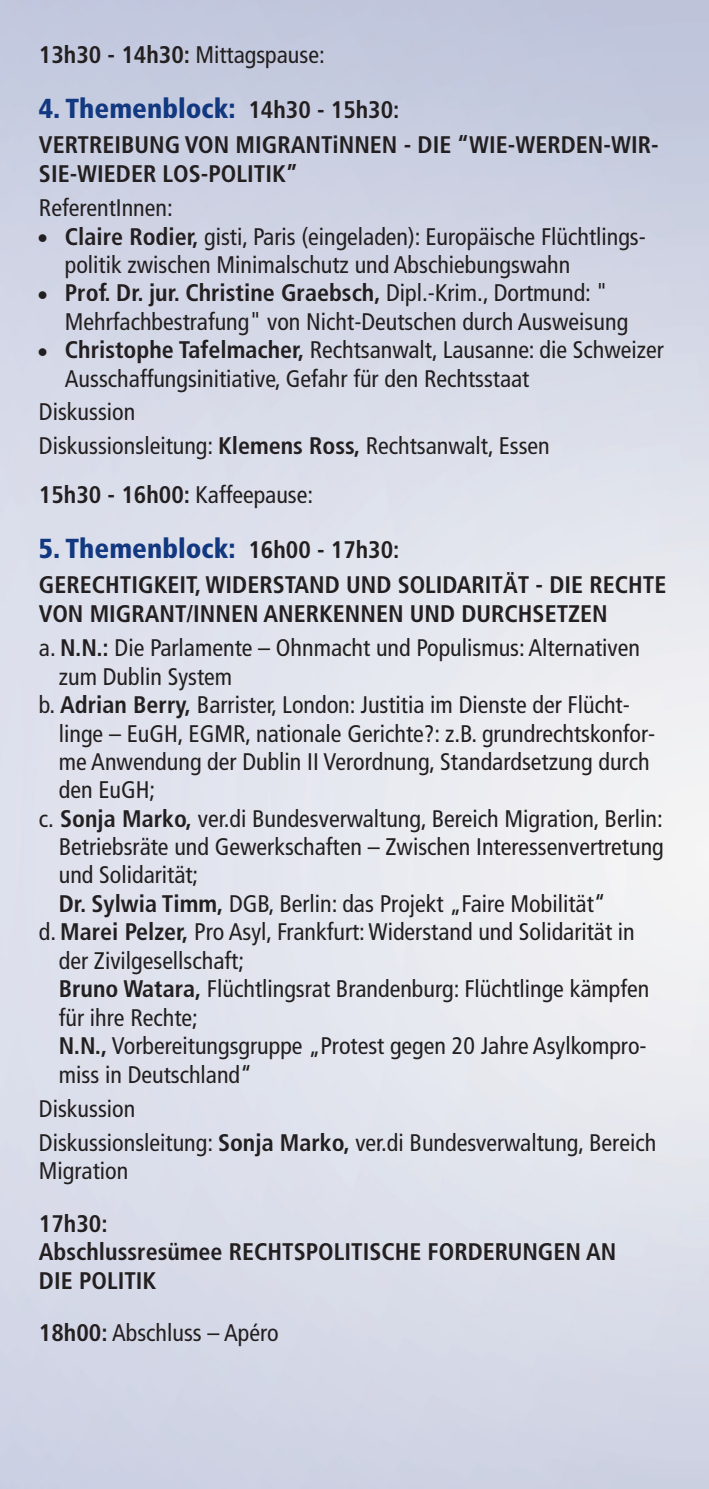
<style>
.page{position:relative;width:709px;height:1489px;background:#fff}
.page>*{position:absolute;margin:0;border:0;box-sizing:border-box;transform-origin:0 0}
.t1{font:900 condensed 27.5px "Frutiger";color:#113880}
.t2{font:condensed 24px/28.5px "Frutiger";color:#231f20}
.t3{font:700 condensed 24px/35.2px "Frutiger";color:#231f20}
.s1{font-weight:700}
.s2{font-weight:400}
</style>
<div class="page">
<svg style="left:39px;top:234px;width:8px;height:8px"></svg>
<svg style="left:39px;top:291px;width:8px;height:8px"></svg>
<svg style="left:39px;top:348px;width:8px;height:8px"></svg>
<p class="t2" style="left:39px;top:43px;width:287px"><span class="s1">13h30 - 14h30:</span> Mittagspause:</p>
<p class="t3" style="left:39px;top:94px;width:621px;text-indent:209px">14h30 - 15h30:<br>VERTREIBUNG VON MIGRANTiNNEN - DIE “WIE-WERDEN-WIR-</p>
<p class="t3" style="left:39px;top:158px;width:261px">SIE-WIEDER LOS-POLITIK”</p>
<p class="t2" style="left:65px;top:196px;width:600px;text-indent:-26px">ReferentInnen:<br><span class="s1">Claire Rodier,</span> gisti, Paris (eingeladen): Europäische Flüchtlings&shy;politik zwischen Minimalschutz und Abschiebungswahn<br><span class="s1">Prof. Dr. jur. Christine Graebsch,</span> Dipl.-Krim., Dortmund: " Mehrfachbestrafung" von Nicht-Deutschen durch Ausweisung <span class="s1">Christophe Tafelmacher,</span> Rechtsanwalt, Lausanne: die Schweizer Ausschaffungsinitiative, Gefahr für den Rechtsstaat</p>
<p class="t2" style="left:39px;top:397px;width:512px;line-height:33.8px">Diskussion<br>Diskussionsleitung: <span class="s1">Klemens Ross,</span> Rechtsanwalt, Essen</p>
<p class="t3" style="left:39px;top:480px;width:276px">15h30 - 16h00: <span class="s2">Kaffeepause:</span></p>
<p class="t3" style="left:39px;top:534px;width:629px;text-indent:209px">16h00 - 17h30:<br>GERECHTIGKEIT, WIDERSTAND UND SOLIDARITÄT - DIE RECHTE</p>
<p class="t2" style="left:39px;top:599px;width:602px;line-height:34.2px"><span class="s1">VON MIGRANT/INNEN ANERKENNEN UND DURCHSETZEN<br></span>a. <span class="s1">N.N.:</span> Die Parlamente – Ohnmacht und Populismus: Alternativen</p>
<p class="t2" style="left:59px;top:664px;width:175px">zum Dublin System</p>
<p class="t2" style="left:39px;top:693px;width:592px">b. <span class="s1">Adrian Berry,</span> Barrister, London: Justitia im Dienste der Flücht-</p>
<p class="t2" style="left:59px;top:721px;width:598px">linge – EuGH, EGMR, nationale Gerichte?: z.B. grundrechtskonfor-</p>
<p class="t2" style="left:59px;top:749px;width:592px">me Anwendung der Dublin II Verordnung, Standardsetzung durch</p>
<p class="t2" style="left:59px;top:777px;width:98px">den EuGH;</p>
<p class="t2" style="left:39px;top:806px;width:625px">c. <span class="s1">Sonja Marko,</span> ver.di Bundesverwaltung, Bereich Migration, Berlin:</p>
<p class="t2" style="left:59px;top:834px;width:606px">Betriebsräte und Gewerkschaften – Zwischen Interessenvertretung</p>
<p class="t2" style="left:59px;top:863px;width:141px">und Solidarität;</p>
<p class="t2" style="left:59px;top:891px;width:548px"><span class="s1">Dr. Sylwia Timm,</span> DGB, Berlin: das Projekt „Faire Mobilität“</p>
<p class="t2" style="left:39px;top:920px;width:597px">d. <span class="s1">Marei Pelzer,</span> Pro Asyl, Frankfurt:Widerstand und Solidarität in</p>
<p class="t2" style="left:59px;top:948px;width:187px">der Zivilgesellschaft;</p>
<p class="t2" style="left:59px;top:977px;width:592px"><span class="s1">Bruno Watara,</span> Flüchtlingsrat Brandenburg: Flüchtlinge kämpfen</p>
<p class="t2" style="left:59px;top:1005px;width:141px">für ihre Rechte;</p>
<p class="t2" style="left:59px;top:1033px;width:589px"><span class="s1">N.N.,</span> Vorbereitungsgruppe „Protest gegen 20 Jahre Asylkompro-</p>
<p class="t2" style="left:59px;top:1062px;width:195px">miss in Deutschland“</p>
<p class="t2" style="left:39px;top:1093px;width:619px;line-height:34.2px">Diskussion<br>Diskussionsleitung: <span class="s1">Sonja Marko,</span> ver.di Bundesverwaltung, Bereich</p>
<p class="t2" style="left:39px;top:1158px;width:91px">Migration</p>
<p class="t3" style="left:39px;top:1211px;width:579px;line-height:28.5px">17h30:<br>Abschlussresümee RECHTSPOLITISCHE FORDERUNGEN AN<br>DIE POLITIK</p>
<p class="t2" style="left:39px;top:1321px;width:241px"><span class="s1">18h00:</span> Abschluss – Apéro</p>
<p class="t1" style="left:39px;top:97px;width:198px">4. Themenblock:</p>
<p class="t1" style="left:39px;top:537px;width:198px">5. Themenblock:</p>
</div>
